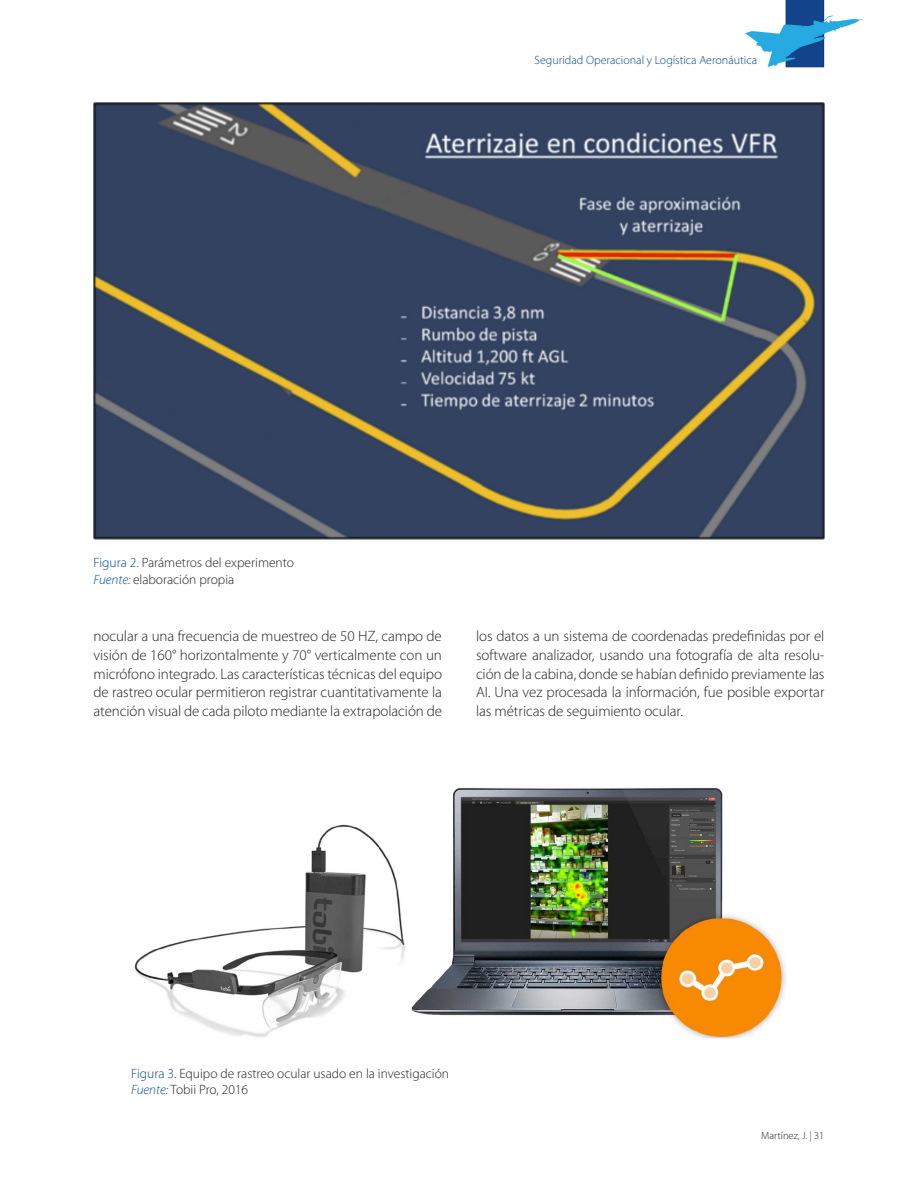
<style>
.page{position:relative;width:918px;height:1188px;background:#fff}
.page>*{position:absolute;margin:0;border:0;box-sizing:border-box;transform-origin:0 0}
.articulo-cuerpo_de_t{font:300 15px/18.8px "Myriad Pro";letter-spacing:-.005em;color:#231f20;text-align:justify}
.articulo-figura-fuen{font:300 13.5px "Myriad Pro";color:#231f20}
.t1{font:300 12px "Myriad Pro";color:#014990}
.t2{font:300 10.5px "Myriad Pro";color:#231f20}
.s1{color:#014990}
.s2{font-style:italic;color:#014990}
</style>
<div class="page">
<img style="left:745px;top:0;width:118px;height:68px">
<img style="left:94px;top:102px;width:730px;height:438px">
<img style="left:134px;top:787px;width:652px;height:252px">
<p class="articulo-figura-fuen" style="left:94px;top:554px;width:202px"><span class="s1">Figura 2.</span> Parámetros del experimento</p>
<p class="articulo-figura-fuen" style="left:94px;top:571px;width:142px"><span class="s2">Fuente:</span> elaboración propia</p>
<p class="t1" style="left:534px;top:53px;width:224px">Seguridad Operacional y Logística Aeronáutica</p>
<p class="articulo-cuerpo_de_t" style="left:94px;top:627px;width:350px">nocular a una frecuencia de muestreo de 50 HZ, campo de visión de 160° horizontalmente y 70° verticalmente con un micrófono integrado. Las características técnicas del equipo de rastreo ocular permitieron registrar cuantitativamente la atención visual de cada piloto mediante la extrapolación de</p>
<p class="articulo-cuerpo_de_t" style="left:476px;top:627px;width:350px">los datos a un sistema de coordenadas predefinidas por el software analizador, usando una fotografía de alta resolu&shy;ción de la cabina, donde se habían definido previamente las AI. Una vez procesada la información, fue posible exportar las métricas de seguimiento ocular.</p>
<p class="articulo-figura-fuen" style="left:131px;top:1065px;width:319px"><span class="s1">Figura 3.</span> Equipo de rastreo ocular usado en la investigación</p>
<p class="articulo-figura-fuen" style="left:131px;top:1082px;width:118px"><span class="s2">Fuente:</span> Tobii Pro, 2016</p>
<p class="t2" style="left:761px;top:1129px;width:65px">Martínez, J. | 31</p>
</div>
